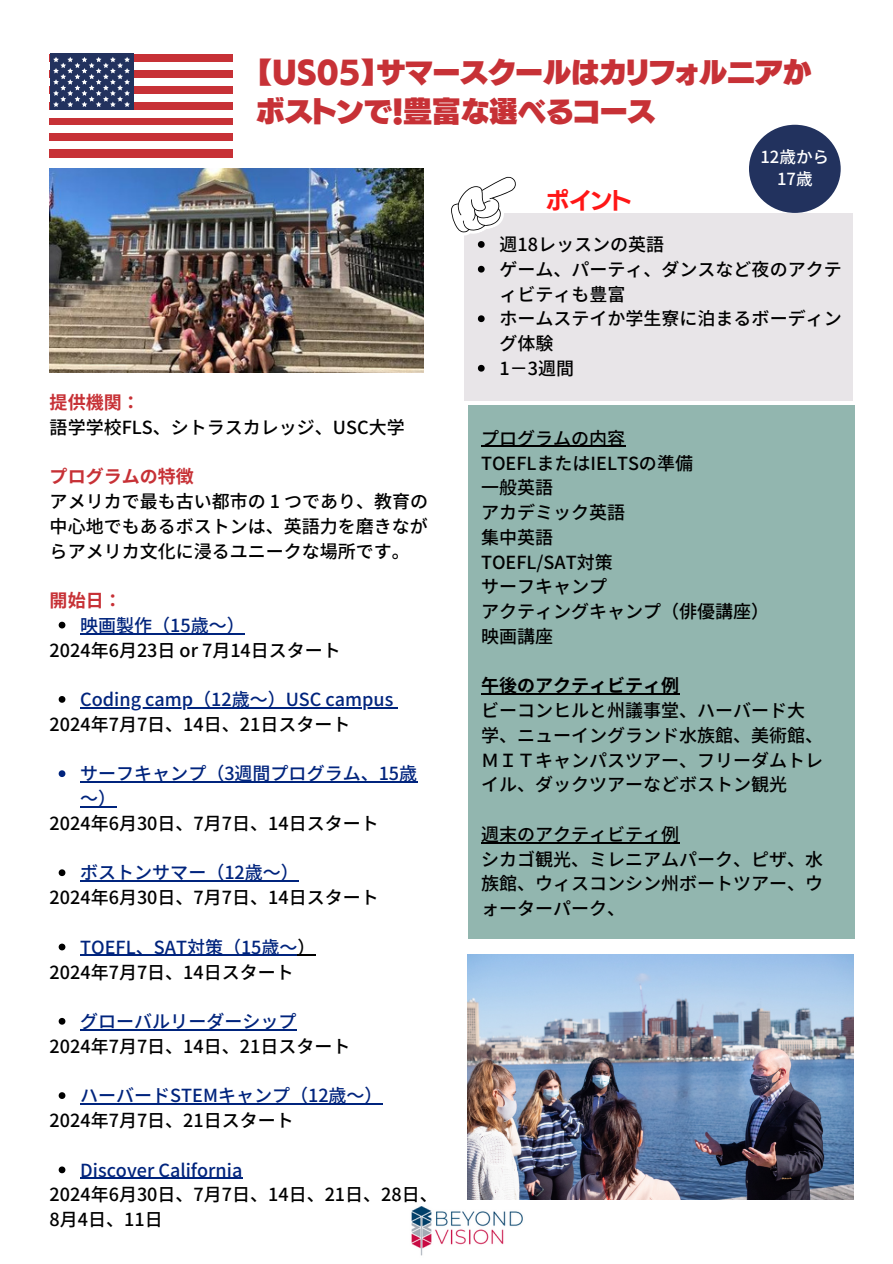
<style>
.page{position:relative;width:893px;height:1264px;background:#fff}
.page>*{position:absolute;margin:0;border:0;box-sizing:border-box;transform-origin:0 0}
.t1{font:28.5px "TEST UD Kakugo Large U";color:#c73136}
.t2{font:22.95px "TEST UD Kakugo Large B";color:#ff1616}
.t3{font:500 18px/24.8px "Noto Sans JP";color:#000}
.t4{font:500 18px/24.8px "Noto Sans JP";color:#00247d}
.t5{font:700 18px "Noto Sans JP";color:#c73136}
.t6{font:700 18px "Noto Sans JP";color:#000}
.t7{font:500 16.65px "Noto Sans JP";color:#fff}
.s1{color:#000}
</style>
<div class="page">
<div style="left:464px;top:213px;width:388px;height:187px;background:#e8e5e8"></div>
<svg style="left:478px;top:266px;width:6px;height:6px"></svg>
<svg style="left:478px;top:315px;width:6px;height:7px"></svg>
<svg style="left:478px;top:365px;width:6px;height:6px"></svg>
<svg style="left:451px;top:176px;width:65px;height:72px"></svg>
<div style="left:50px;top:54px;width:183px;height:103px;background:#c73136"></div>
<div style="left:50px;top:63px;width:183px;height:7px;background:#fff"></div>
<div style="left:50px;top:78px;width:183px;height:8px;background:#fff"></div>
<div style="left:50px;top:94px;width:183px;height:7px;background:#fff"></div>
<div style="left:50px;top:110px;width:183px;height:7px;background:#fff"></div>
<div style="left:50px;top:126px;width:183px;height:7px;background:#fff"></div>
<div style="left:50px;top:141px;width:183px;height:8px;background:#fff"></div>
<div style="left:50px;top:54px;width:83px;height:56px;background:#22325e"></div>
<svg style="left:53px;top:57px;width:77px;height:50px"></svg>
<div style="left:468px;top:405px;width:386px;height:534px;background:#92b6af"></div>
<div style="left:749px;top:125px;width:91px;height:88px;background:#22325e;border-radius:50%"></div>
<img style="left:411px;top:1199px;width:118px;height:57px">
<img style="left:50px;top:169px;width:373px;height:203px">
<img style="left:467px;top:954px;width:386px;height:245px">
<svg style="left:59px;top:621px;width:6px;height:7px"></svg>
<hr style="left:80px;top:633px;width:165px;height:1px;background:#00247d">
<svg style="left:59px;top:696px;width:6px;height:6px"></svg>
<hr style="left:80px;top:707px;width:313px;height:1px;background:#00247d">
<svg style="left:59px;top:770px;width:6px;height:7px"></svg>
<hr style="left:80px;top:781px;width:337px;height:1px;background:#00247d">
<hr style="left:80px;top:806px;width:36px;height:1px;background:#00247d">
<svg style="left:59px;top:869px;width:6px;height:7px"></svg>
<hr style="left:80px;top:880px;width:219px;height:1px;background:#00247d">
<svg style="left:59px;top:943px;width:6px;height:7px"></svg>
<hr style="left:80px;top:954px;width:217px;height:2px;background:#00247d">
<svg style="left:297px;top:954px;width:18px;height:2px"></svg>
<svg style="left:59px;top:1017px;width:6px;height:7px"></svg>
<hr style="left:80px;top:1029px;width:216px;height:1px;background:#00247d">
<svg style="left:59px;top:1092px;width:6px;height:6px"></svg>
<hr style="left:80px;top:1103px;width:302px;height:1px;background:#00247d">
<svg style="left:59px;top:1166px;width:6px;height:7px"></svg>
<hr style="left:80px;top:1177px;width:162px;height:1px;background:#00247d">
<hr style="left:481px;top:446px;width:144px;height:1px;background:#000">
<hr style="left:481px;top:693px;width:198px;height:1px;background:#000">
<hr style="left:481px;top:842px;width:198px;height:1px;background:#000">
<p class="t1" style="left:256px;top:57px;width:556px">【US05】サマースクールはカリフォルニアか</p>
<p class="t1" style="left:256px;top:97px;width:400px">ボストンで！豊富な選べるコース</p>
<p class="t2" style="left:546px;top:189px;width:87px">ポイント</p>
<p class="t7" style="left:760px;top:143px;width:70px">12歳から</p>
<p class="t7" style="left:777px;top:166px;width:37px">17歳</p>
<p class="t5" style="left:50px;top:388px;width:92px">提供機関：</p>
<p class="t3" style="left:50px;top:414px;width:356px">語学学校FLS、シトラスカレッジ、USC大学</p>
<p class="t5" style="left:50px;top:462px;width:146px">プログラムの特徴</p>
<p class="t3" style="left:50px;top:488px;width:380px;text-align:justify">アメリカで最も古い都市の 1 つであり、教育の中心地でもあるボストンは、英語力を磨きながらアメリカ文化に浸るユニークな場所です。</p>
<p class="t5" style="left:50px;top:586px;width:74px">開始日：</p>
<p class="t4" style="left:80px;top:612px;width:166px">映画製作（15歳～）</p>
<p class="t3" style="left:50px;top:636px;width:293px">2024年6月 23日 or 7月 14日スタート</p>
<p class="t4" style="left:80px;top:686px;width:314px">Coding camp（12歳～）USC campus</p>
<p class="t3" style="left:50px;top:711px;width:302px">2024年7月7日、14日、21日スタート</p>
<p class="t4" style="left:80px;top:760px;width:338px">サーフキャンプ（3週間プログラム、15歳～）</p>
<p class="t3" style="left:50px;top:810px;width:330px">2024年6月30日、7月7日、14日スタート</p>
<p class="t4" style="left:80px;top:859px;width:220px">ボストンサマー（12歳～）</p>
<p class="t3" style="left:50px;top:884px;width:330px">2024年6月30日、7月7日、14日スタート</p>
<p class="t4" style="left:80px;top:933px;width:237px">TOEFL、SAT対策（15歳～<span class="s1">）</span></p>
<p class="t3" style="left:50px;top:958px;width:246px">2024年7月 7日、14日スタート</p>
<p class="t4" style="left:80px;top:1008px;width:218px">グローバルリーダーシップ</p>
<p class="t3" style="left:50px;top:1032px;width:302px">2024年7月7日、14日、21日スタート</p>
<p class="t4" style="left:80px;top:1082px;width:304px">ハーバードSTEMキャンプ（12歳～）</p>
<p class="t3" style="left:50px;top:1107px;width:246px">2024年7月 7日、21日スタート</p>
<p class="t4" style="left:80px;top:1156px;width:164px">Discover California</p>
<p class="t3" style="left:50px;top:1181px;width:389px">2024年6月30日、7月7日、14日、21日、28日、</p>
<p class="t3" style="left:50px;top:1206px;width:109px">8月4日、11日</p>
<p class="t3" style="left:499px;top:231px;width:166px">週18レッスンの英語</p>
<p class="t3" style="left:499px;top:256px;width:344px">ゲーム、パーティ、ダンスなど夜のアクティビティも豊富</p>
<p class="t3" style="left:499px;top:305px;width:344px">ホームステイか学生寮に泊まるボーディング体験</p>
<p class="t3" style="left:499px;top:355px;width:76px">1－3週間</p>
<p class="t3" style="left:481px;top:425px;width:146px">プログラムの内容</p>
<p class="t3" style="left:481px;top:449px;width:213px">TOEFLまたはIELTSの準備</p>
<p class="t3" style="left:481px;top:474px;width:74px">一般英語</p>
<p class="t3" style="left:481px;top:499px;width:146px">アカデミック英語</p>
<p class="t3" style="left:481px;top:524px;width:74px">集中英語</p>
<p class="t3" style="left:481px;top:548px;width:133px">TOEFL/SAT対策</p>
<p class="t3" style="left:481px;top:573px;width:128px">サーフキャンプ</p>
<p class="t3" style="left:481px;top:598px;width:290px">アクティングキャンプ（俳優講座）</p>
<p class="t3" style="left:481px;top:623px;width:74px">映画講座</p>
<p class="t6" style="left:481px;top:671px;width:200px">午後のアクティビティ例</p>
<p class="t3" style="left:481px;top:697px;width:344px">ビーコンヒルと州議事堂、ハーバード大学、ニューイングランド水族館、美術館、<br>ＭＩＴキャンパスツアー、フリーダムトレイル、ダックツアーなどボストン観光</p>
<p class="t3" style="left:481px;top:821px;width:200px">週末のアクティビティ例</p>
<p class="t3" style="left:481px;top:845px;width:344px;text-align:justify">シカゴ観光、ミレニアムパーク、ピザ、水族館、ウィスコンシン州ボートツアー、ウォーターパーク、</p>
</div>
